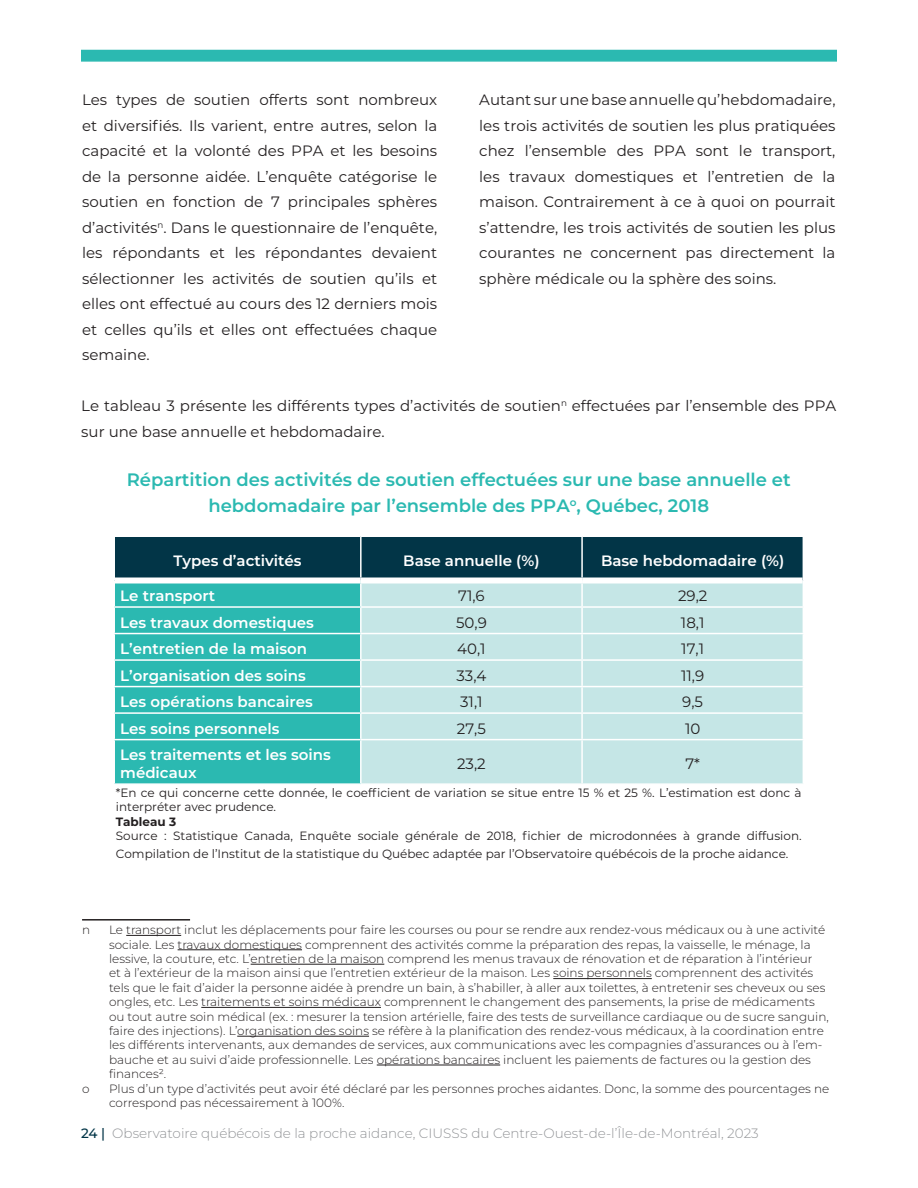
<style>
.page{position:relative;width:918px;height:1188px;background:#fff}
.page>*{position:absolute;margin:0;border:0;box-sizing:border-box;transform-origin:0 0}
.t1{font:600 18px/25.5px "Montserrat";color:#2bb9b1;text-align:center}
.t2{font:15px/25.5px "Montserrat";color:#231f20;text-align:justify}
.t3{font:600 15px/18px "Montserrat";color:#fff}
.t4{font:300 13.5px "Montserrat";color:#939598}
.t5{font:300 12px/14.4px "Montserrat";color:#231f20}
.t6{font:12px/14.4px "Montserrat";color:#231f20}
.t7{font:700 12px "Montserrat";color:#231f20}
.s1{font-weight:500;color:#023547}
</style>
<div class="page">
<div style="left:81px;top:50px;width:756px;height:12px;background:#2bb9b1;border:2px solid #2bb9b1"></div>
<div style="left:115px;top:740px;width:245px;height:43px;background:#2bb9b1"></div>
<div style="left:362px;top:740px;width:441px;height:43px;background:#c5e6e6"></div>
<svg style="left:114px;top:536px;width:690px;height:203px;background:#78b7b9"></svg>
<hr style="left:581px;top:740px;width:2px;height:43px;background:#fff">
<div style="left:115px;top:577px;width:246px;height:6px;background:#fff"></div>
<div style="left:361px;top:577px;width:221px;height:6px;background:#fff"></div>
<div style="left:582px;top:577px;width:221px;height:6px;background:#fff"></div>
<hr style="left:82px;top:919px;width:108px;height:2px;background:#231f20">
<hr style="left:126px;top:935px;width:55px;height:1px;background:#231f20">
<hr style="left:178px;top:949px;width:124px;height:1px;background:#231f20">
<hr style="left:251px;top:964px;width:133px;height:1px;background:#231f20">
<hr style="left:553px;top:978px;width:99px;height:1px;background:#231f20">
<hr style="left:201px;top:1007px;width:180px;height:1px;background:#231f20">
<hr style="left:237px;top:1036px;width:132px;height:1px;background:#231f20">
<hr style="left:377px;top:1065px;width:123px;height:1px;background:#231f20">
<p class="t2" style="left:82px;top:87px;width:357px">Les types de soutien offerts sont nombreux et diversifiés. Ils varient, entre autres, selon la capacité et la volonté des PPA et les besoins de la personne aidée. L’enquête catégorise le soutien en fonction de 7 principales sphères d’activités<sup>n</sup>. Dans le questionnaire de l’enquête, les répondants et les répondantes devaient sélectionner les activités de soutien qu’ils et elles ont effectué au cours des 12 derniers mois et celles qu’ils et elles ont effectuées chaque semaine.</p>
<p class="t2" style="left:479px;top:87px;width:358px">Autant sur une base annuelle qu’hebdomadaire, les trois activités de soutien les plus pratiquées chez l’ensemble des PPA sont le transport, les travaux domestiques et l’entretien de la maison. Contrairement à ce à quoi on pourrait s’attendre, les trois activités de soutien les plus courantes ne concernent pas directement la sphère médicale ou la sphère des soins.</p>
<p class="t2" style="left:81px;top:393px;width:756px">Le tableau 3 présente les différents types d’activités de soutien<sup>n</sup> effectuées par l’ensemble des PPA sur une base annuelle et hebdomadaire.</p>
<h1 class="t1" style="left:127px;top:468px;width:666px">Répartition des activités de soutien effectuées sur une base annuelle et hebdomadaire par l’ensemble des PPA<sup>o</sup>, Québec, 2018</h1>
<p class="t3" style="left:173px;top:552px;width:130px">Types d’activités</p>
<p class="t3" style="left:403px;top:552px;width:138px">Base annuelle (%)</p>
<p class="t3" style="left:601px;top:552px;width:185px">Base hebdomadaire (%)</p>
<p class="t3" style="left:120px;top:588px;width:96px">Le transport</p>
<p class="t2" style="left:458px;top:583px;width:28px">71,6</p>
<p class="t2" style="left:678px;top:583px;width:31px">29,2</p>
<p class="t3" style="left:120px;top:614px;width:195px">Les travaux domestiques</p>
<p class="t2" style="left:456px;top:610px;width:32px">50,9</p>
<p class="t2" style="left:681px;top:610px;width:25px">18,1</p>
<p class="t3" style="left:120px;top:641px;width:188px">L’entretien de la maison</p>
<p class="t2" style="left:457px;top:636px;width:30px">40,1</p>
<p class="t2" style="left:681px;top:636px;width:24px">17,1</p>
<p class="t3" style="left:120px;top:667px;width:187px">L’organisation des soins</p>
<p class="t2" style="left:456px;top:663px;width:32px">33,4</p>
<p class="t2" style="left:681px;top:663px;width:25px">11,9</p>
<p class="t3" style="left:120px;top:694px;width:194px">Les opérations bancaires</p>
<p class="t2" style="left:460px;top:689px;width:24px">31,1</p>
<p class="t2" style="left:682px;top:689px;width:22px">9,5</p>
<p class="t3" style="left:120px;top:720px;width:161px">Les soins personnels</p>
<p class="t2" style="left:457px;top:716px;width:31px">27,5</p>
<p class="t2" style="left:685px;top:716px;width:17px">10</p>
<p class="t3" style="left:120px;top:747px;width:212px">Les traitements et les soins médicaux</p>
<p class="t2" style="left:457px;top:751px;width:30px">23,2</p>
<p class="t2" style="left:685px;top:751px;width:16px">7*</p>
<p class="t6" style="left:116px;top:786px;width:687px">*En ce qui concerne cette donnée, le coefficient de variation se situe entre 15 % et 25 %. L’estimation est donc à interpréter avec prudence.</p>
<p class="t7" style="left:116px;top:816px;width:62px">Tableau 3</p>
<p class="t6" style="left:116px;top:827px;width:687px;line-height:18px">Source : Statistique Canada, Enquête sociale générale de 2018, fichier de microdonnées à grande diffusion.<br>Compilation de l’Institut de la statistique du Québec adaptée par l’Observatoire québécois de la proche aidance.</p>
<p class="t5" style="left:82px;top:924px;width:10px">n</p>
<p class="t5" style="left:109px;top:924px;width:721px">Le transport inclut les déplacements pour faire les courses ou pour se rendre aux rendez-vous médicaux ou à une activité sociale. Les travaux domestiques comprennent des activités comme la préparation des repas, la vaisselle, le ménage, la lessive, la couture, etc. L’entretien de la maison comprend les menus travaux de rénovation et de réparation à l’intérieur<br>et à l’extérieur de la maison ainsi que l’entretien extérieur de la maison. Les soins personnels comprennent des activités tels que le fait d’aider la personne aidée à prendre un bain, à s’habiller, à aller aux toilettes, à entretenir ses cheveux ou ses ongles, etc. Les traitements et soins médicaux comprennent le changement des pansements, la prise de médicaments ou tout autre soin médical (ex. : mesurer la tension artérielle, faire des tests de surveillance cardiaque ou de sucre sanguin, faire des injections). L’organisation des soins se réfère à la planification des rendez-vous médicaux, à la coordination entre les différents intervenants, aux demandes de services, aux communications avec les compagnies d’assurances ou à l’em&shy;bauche et au suivi d’aide professionnelle. Les opérations bancaires incluent les paiements de factures ou la gestion des finances².</p>
<p class="t5" style="left:82px;top:1081px;width:9px">o</p>
<p class="t5" style="left:109px;top:1081px;width:722px">Plus d’un type d’activités peut avoir été déclaré par les personnes proches aidantes. Donc, la somme des pourcentages ne correspond pas nécessairement à 100%.</p>
<p class="t4" style="left:81px;top:1128px;width:679px"><span class="s1">24 |</span> Observatoire québécois de la proche aidance, CIUSSS du Centre-Ouest-de-l’Île-de-Montréal, 2023</p>
</div>
